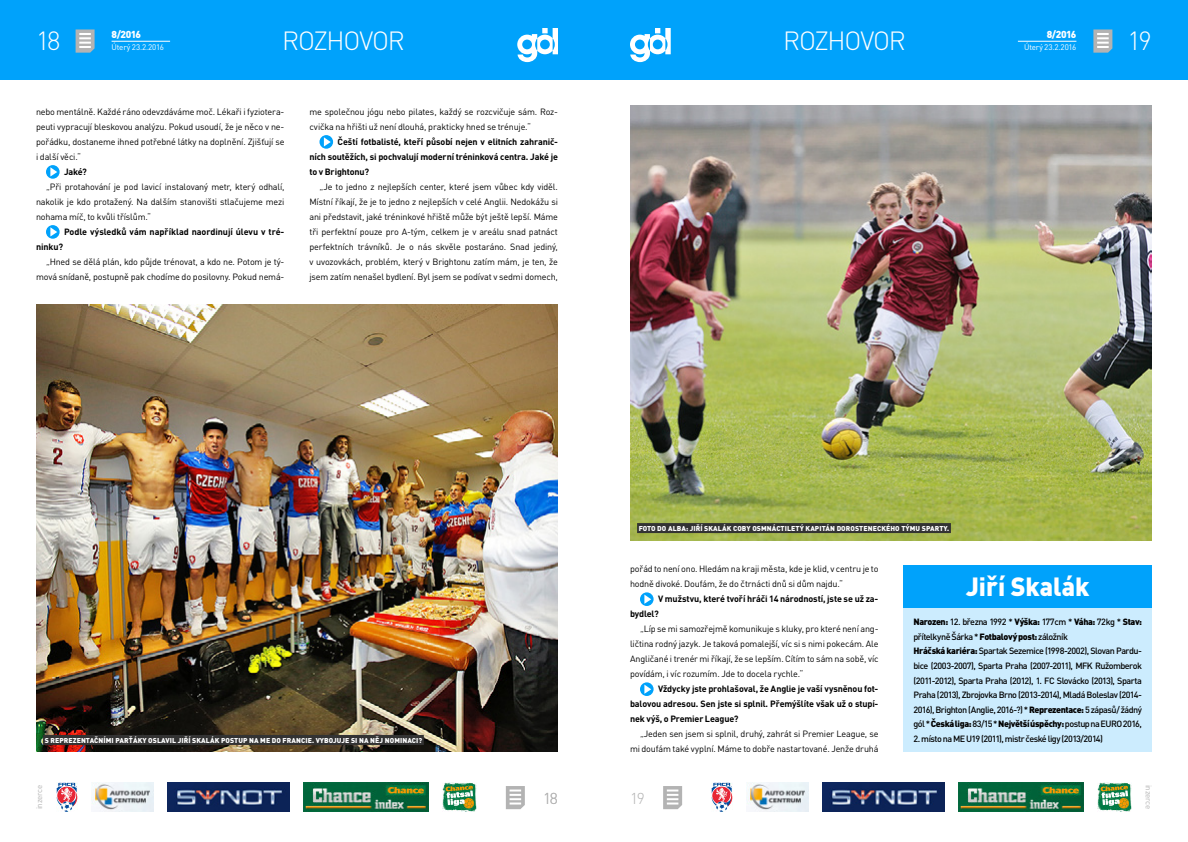
<style>
.page{position:relative;width:1188px;height:842px;background:#fff}
.page>*{position:absolute;margin:0;border:0;box-sizing:border-box;transform-origin:0 0}
.t1{font:300 26px "DIN Pro";letter-spacing:-.05em;color:#fff}
.t2{font:900 26px "DIN Pro";color:#fff;scale:.96 1}
.t3{font:300 15.6px "DIN Pro";color:#b3b3b3}
.t4{font:900 10px "DIN Pro";letter-spacing:-.055em;color:#fff}
.t5{font:9px/15px "DIN Pro";letter-spacing:-.02em;color:#000;text-align:justify}
.t6{font:500 9px/14.6px "DIN Pro";letter-spacing:-.06em;color:#000}
.t7{font:700 9px/15px "DIN Pro";letter-spacing:-.015em;color:#000;text-align:justify}
.t8{font:8px "DIN Pro";letter-spacing:-.02em;color:#fff}
.t9{font:8px "DIN Pro";letter-spacing:-.025em;color:#b3b3b3}
.t10{font:900 7px "DIN Pro";letter-spacing:.01em;color:#fff}
.s1{font-weight:900}
</style>
<div class="page">
<div style="left:594px;top:0;width:594px;height:80px;background:#00a2fb"></div>
<div style="left:0;top:0;width:594px;height:80px;background:#00a2fb"></div>
<svg style="left:630px;top:28px;width:41px;height:34px"></svg>
<svg style="left:1093px;top:29px;width:19px;height:24px"></svg>
<svg style="left:517px;top:28px;width:41px;height:34px"></svg>
<svg style="left:76px;top:29px;width:19px;height:24px"></svg>
<svg style="left:663px;top:786px;width:19px;height:23px"></svg>
<svg style="left:506px;top:786px;width:19px;height:23px"></svg>
<img style="left:56px;top:782px;width:21px;height:30px">
<img style="left:91px;top:782px;width:62px;height:30px">
<img style="left:303px;top:782px;width:125px;height:30px">
<img style="left:712px;top:782px;width:21px;height:30px">
<img style="left:442px;top:782px;width:34px;height:30px">
<img style="left:1098px;top:782px;width:34px;height:30px">
<img style="left:167px;top:782px;width:122px;height:30px">
<img style="left:747px;top:782px;width:62px;height:30px">
<img style="left:959px;top:782px;width:125px;height:30px">
<img style="left:823px;top:782px;width:122px;height:30px">
<hr style="left:1018px;top:41px;width:58px;height:1px;background:#fff">
<hr style="left:112px;top:41px;width:58px;height:1px;background:#fff">
<svg style="left:640px;top:592px;width:14px;height:14px"></svg>
<svg style="left:644px;top:595px;width:7px;height:9px"></svg>
<svg style="left:640px;top:682px;width:14px;height:14px"></svg>
<svg style="left:644px;top:685px;width:7px;height:9px"></svg>
<img style="left:36px;top:305px;width:522px;height:447px">
<div style="left:43px;top:735px;width:381px;height:10px;background:#333"></div>
<svg style="left:46px;top:165px;width:14px;height:14px"></svg>
<svg style="left:50px;top:167px;width:7px;height:10px"></svg>
<svg style="left:46px;top:225px;width:14px;height:14px"></svg>
<svg style="left:50px;top:227px;width:7px;height:10px"></svg>
<svg style="left:320px;top:135px;width:13px;height:14px"></svg>
<svg style="left:324px;top:137px;width:7px;height:10px"></svg>
<img style="left:630px;top:105px;width:522px;height:435px">
<div style="left:637px;top:523px;width:314px;height:10px;background:#333"></div>
<div style="left:904px;top:565px;width:248px;height:187px;background:#ccecfe"></div>
<div style="left:904px;top:565px;width:248px;height:43px;background:#00a2fb"></div>
<h1 class="t1" style="left:36px;top:23px;width:26px">18</h1>
<p class="t4" style="left:112px;top:28px;width:31px">8/2016</p>
<p class="t8" style="left:112px;top:42px;width:54px">Úterý 23.2.2016</p>
<h1 class="t1" style="left:282px;top:23px;width:124px">ROZHOVOR</h1>
<h1 class="t1" style="left:783px;top:23px;width:124px">ROZHOVOR</h1>
<p class="t5" style="left:36px;top:104px;width:250px">nebo mentálně. Každé ráno odevzdáváme moč. Lékaři i fyziotera&shy;peuti vypracují bleskovou analýzu. Pokud usoudí, že je něco v ne&shy;pořádku, dostaneme ihned potřebné látky na doplnění. Zjišťují se i další věci.“</p>
<p class="t7" style="left:64px;top:164px;width:24px">Jaké?</p>
<p class="t5" style="left:36px;top:179px;width:250px;text-indent:10px">„Při protahování je pod lavicí instalovaný metr, který odhalí, nakolik je kdo protažený. Na dalším stanovišti stlačujeme mezi nohama míč, to kvůli tříslům.“</p>
<p class="t7" style="left:64px;top:224px;width:222px">Podle výsledků vám například naordinují úlevu v tré-</p>
<p class="t7" style="left:36px;top:239px;width:29px">ninku?</p>
<p class="t5" style="left:36px;top:254px;width:250px;text-align:right">„Hned se dělá plán, kdo půjde trénovat, a kdo ne. Potom je tý&shy;mová snídaně, postupně pak chodíme do posilovny. Pokud nemá-</p>
<p class="t5" style="left:310px;top:104px;width:250px">me společnou jógu nebo pilates, každý se rozcvičuje sám. Roz&shy;cvička na hřišti už není dlouhá, prakticky hned se trénuje.“</p>
<p class="t7" style="left:310px;top:134px;width:250px;text-indent:28px">Čeští fotbalisté, kteří působí nejen v elitních zahranič&shy;ních soutěžích, si pochvalují moderní tréninková centra. Jaké je to v Brightonu?</p>
<p class="t5" style="left:310px;top:179px;width:250px;text-indent:10px">„Je to jedno z nejlepších center, které jsem vůbec kdy viděl.<br>Místní říkají, že je to jedno z nejlepších v celé Anglii. Nedokážu si ani představit, jaké tréninkové hřiště může být ještě lepší. Máme tři perfektní pouze pro A-tým, celkem je v areálu snad patnáct perfektních trávníků. Je o nás skvěle postaráno. Snad jediný, v uvozovkách, problém, který v Brightonu zatím mám, je ten, že jsem zatím nenašel bydlení. Byl jsem se podívat v sedmi domech,</p>
<p class="t4" style="left:1047px;top:28px;width:31px">8/2016</p>
<p class="t8" style="left:1024px;top:42px;width:54px">Úterý 23.2.2016</p>
<h1 class="t1" style="left:1128px;top:23px;width:26px">19</h1>
<p class="t10" style="left:639px;top:523px;width:312px">FOTO DO ALBA: JIŘÍ SKALÁK COBY OSMNÁCTILETÝ KAPITÁN DOROSTENECKÉHO TÝMU SPARTY.</p>
<p class="t10" style="left:45px;top:735px;width:379px">S REPREZENTAČNÍMI PARŤÁKY OSLAVIL JIŘÍ SKALÁK POSTUP NA ME DO FRANCIE. VYBOJUJE SI NA NĚJ NOMINACI?</p>
<p class="t9" style="left:34px;top:809px;width:26px;rotate:-90deg">inzerce</p>
<p class="t5" style="left:630px;top:561px;width:250px">pořád to není ono. Hledám na kraji města, kde je klid, v centru je to hodně divoké. Doufám, že do čtrnácti dnů si dům najdu.“</p>
<p class="t7" style="left:630px;top:591px;width:250px;text-indent:28px">V mužstvu, které tvoří hráči 14 národností, jste se už za&shy;bydlel?</p>
<p class="t5" style="left:630px;top:621px;width:250px;text-indent:10px">„Líp se mi samozřejmě komunikuje s kluky, pro které není ang&shy;ličtina rodný jazyk. Je taková pomalejší, víc si s nimi pokecám. Ale Angličané i trenér mi říkají, že se lepším. Cítím to sám na sobě, víc povídám, i víc rozumím. Jde to docela rychle.“</p>
<p class="t7" style="left:630px;top:681px;width:250px;text-indent:28px">Vždycky jste prohlašoval, že Anglie je vaší vysněnou fot&shy;balovou adresou. Sen jste si splnil. Přemýšlíte však už o stupí&shy;nek výš, o Premier League?</p>
<p class="t5" style="left:630px;top:726px;width:250px;text-align:right">„Jeden sen jsem si splnil, druhý, zahrát si Premier League, se mi doufám také vyplní. Máme to dobře nastartované. Jenže druhá</p>
<h2 class="t3" style="left:543px;top:787px;width:16px">18</h2>
<h2 class="t3" style="left:630px;top:787px;width:16px">19</h2>
<h1 class="t2" style="left:966px;top:569px;width:130px">Jiří Skalák</h1>
<p class="t6" style="left:914px;top:614px;width:230px"><span class="s1">Narozen:</span> 12. března 1992 * <span class="s1">Výška:</span> 177cm * <span class="s1">Váha:</span> 72kg * <span class="s1">Stav: </span>přítelkyně Šárka * <span class="s1">Fotbalový post:</span> záložník<br><span class="s1">Hráčská kariéra:</span> Spartak Sezemice (1998-2002), Slovan Pardu&shy;bice (2003-2007), Sparta Praha (2007-2011), MFK Ružomberok (2011-2012), Sparta Praha (2012), 1. FC Slovácko (2013), Sparta Praha (2013), Zbrojovka Brno (2013-2014), Mladá Boleslav (2014- 2016), Brighton (Anglie, 2016-?) * <span class="s1">Reprezentace:</span> 5 zápasů/ žádný gól * <span class="s1">Česká liga:</span> 83/15 * <span class="s1">Největší úspěchy:</span> postup naEURO 2016,</p>
<p class="t6" style="left:914px;top:731px;width:191px">2. místo na ME U19 (2011), mistr české ligy (2013/2014)</p>
<p class="t9" style="left:1154px;top:785px;width:26px;rotate:90deg">inzerce</p>
</div>
